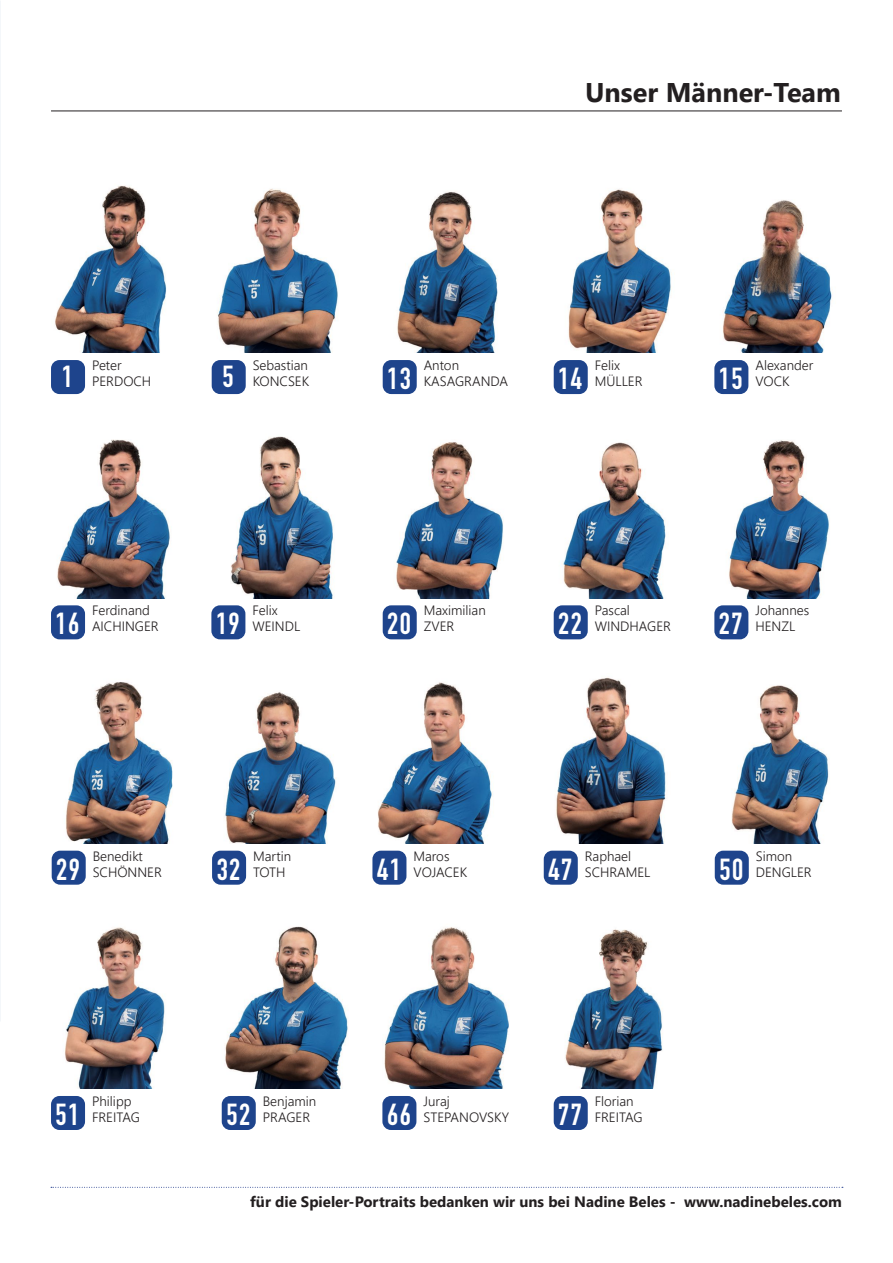
<style>
.page{position:relative;width:893px;height:1263px;background:#fff}
.page>*{position:absolute;margin:0;border:0;box-sizing:border-box;transform-origin:0 0}
.t1{font:700 30px "DIN Condensed";letter-spacing:.05em;color:#fff}
.t2{font:700 27px "Segoe UI";color:#231f20}
.t3{font:700 15px "Segoe UI";color:#231f20}
.t4{font:300 13.5px/16.2px "Segoe UI";color:#231f20}
</style>
<div class="page">
<svg style="left:51px;top:1187px;width:792px;height:1px"></svg>
<hr style="left:51px;top:111px;width:791px;height:1px;background:#231f20">
<img style="left:55px;top:185px;width:112px;height:168px">
<div style="left:51px;top:360px;width:34px;height:34px;background:#1e448c;border-radius:9px"></div>
<img style="left:397px;top:192px;width:101px;height:161px">
<div style="left:383px;top:360px;width:34px;height:34px;background:#1e448c;border-radius:9px"></div>
<img style="left:568px;top:189px;width:104px;height:164px">
<div style="left:554px;top:360px;width:34px;height:34px;background:#1e448c;border-radius:9px"></div>
<img style="left:722px;top:200px;width:111px;height:153px">
<div style="left:714px;top:360px;width:34px;height:34px;background:#1e448c;border-radius:9px"></div>
<img style="left:57px;top:439px;width:113px;height:159px">
<div style="left:51px;top:605px;width:34px;height:34px;background:#1e448c;border-radius:9px"></div>
<img style="left:231px;top:436px;width:103px;height:162px">
<div style="left:211px;top:605px;width:34px;height:34px;background:#1e448c;border-radius:9px"></div>
<img style="left:396px;top:442px;width:107px;height:156px">
<div style="left:383px;top:605px;width:34px;height:34px;background:#1e448c;border-radius:9px"></div>
<img style="left:563px;top:442px;width:103px;height:156px">
<div style="left:554px;top:605px;width:34px;height:34px;background:#1e448c;border-radius:9px"></div>
<img style="left:729px;top:440px;width:101px;height:158px">
<div style="left:714px;top:605px;width:34px;height:34px;background:#1e448c;border-radius:9px"></div>
<img style="left:225px;top:692px;width:112px;height:151px">
<div style="left:212px;top:851px;width:34px;height:34px;background:#1e448c;border-radius:9px"></div>
<img style="left:378px;top:682px;width:115px;height:161px">
<div style="left:372px;top:851px;width:34px;height:34px;background:#1e448c;border-radius:9px"></div>
<img style="left:556px;top:677px;width:110px;height:166px">
<div style="left:544px;top:851px;width:34px;height:34px;background:#1e448c;border-radius:9px"></div>
<img style="left:731px;top:685px;width:99px;height:158px">
<div style="left:715px;top:851px;width:34px;height:34px;background:#1e448c;border-radius:9px"></div>
<img style="left:225px;top:926px;width:123px;height:163px">
<div style="left:222px;top:1096px;width:34px;height:34px;background:#1e448c;border-radius:9px"></div>
<img style="left:384px;top:927px;width:125px;height:162px">
<div style="left:382px;top:1096px;width:34px;height:34px;background:#1e448c;border-radius:9px"></div>
<img style="left:565px;top:929px;width:98px;height:160px">
<div style="left:554px;top:1096px;width:34px;height:34px;background:#1e448c;border-radius:9px"></div>
<img style="left:217px;top:188px;width:121px;height:165px">
<div style="left:212px;top:360px;width:34px;height:34px;background:#1e448c;border-radius:9px"></div>
<img style="left:65px;top:927px;width:100px;height:162px">
<div style="left:51px;top:1096px;width:34px;height:34px;background:#1e448c;border-radius:9px"></div>
<img style="left:65px;top:682px;width:108px;height:161px">
<div style="left:52px;top:851px;width:34px;height:34px;background:#1e448c;border-radius:9px"></div>
<h2 class="t2" style="left:585px;top:73px;width:257px">Unser Männer-Team</h2>
<h1 class="t1" style="left:62px;top:357px;width:13px">1</h1>
<p class="t4" style="left:92px;top:356px;width:61px">Peter<br>PERDOCH</p>
<h1 class="t1" style="left:387px;top:358px;width:25px">13</h1>
<p class="t4" style="left:424px;top:356px;width:86px">Anton<br>KASAGRANDA</p>
<h1 class="t1" style="left:558px;top:358px;width:25px">14</h1>
<p class="t4" style="left:595px;top:356px;width:49px">Felix<br>MÜLLER</p>
<h1 class="t1" style="left:719px;top:358px;width:25px">15</h1>
<p class="t4" style="left:755px;top:356px;width:59px">Alexander<br>VOCK</p>
<h1 class="t1" style="left:223px;top:357px;width:13px">5</h1>
<p class="t4" style="left:253px;top:356px;width:58px">Sebastian<br>KONCSEK</p>
<h1 class="t1" style="left:56px;top:603px;width:25px">16</h1>
<p class="t4" style="left:92px;top:601px;width:68px">Ferdinand<br>AICHINGER</p>
<h1 class="t1" style="left:216px;top:603px;width:25px">19</h1>
<p class="t4" style="left:252px;top:601px;width:49px">Felix<br>WEINDL</p>
<h1 class="t1" style="left:387px;top:603px;width:25px">20</h1>
<p class="t4" style="left:424px;top:601px;width:64px">Maximilian<br>ZVER</p>
<h1 class="t1" style="left:558px;top:603px;width:25px">22</h1>
<p class="t4" style="left:595px;top:601px;width:78px">Pascal<br>WINDHAGER</p>
<h1 class="t1" style="left:719px;top:603px;width:25px">27</h1>
<p class="t4" style="left:755px;top:601px;width:55px">Johannes<br>HENZL</p>
<h1 class="t1" style="left:56px;top:849px;width:25px">29</h1>
<p class="t4" style="left:93px;top:846px;width:71px">Benedikt<br>SCHÖNNER</p>
<h1 class="t1" style="left:217px;top:849px;width:25px">32</h1>
<p class="t4" style="left:253px;top:846px;width:40px">Martin<br>TOTH</p>
<h1 class="t1" style="left:377px;top:849px;width:25px">41</h1>
<p class="t4" style="left:413px;top:846px;width:55px">Maros<br>VOJACEK</p>
<h1 class="t1" style="left:548px;top:849px;width:25px">47</h1>
<p class="t4" style="left:585px;top:846px;width:67px">Raphael<br>SCHRAMEL</p>
<h1 class="t1" style="left:719px;top:849px;width:25px">50</h1>
<p class="t4" style="left:756px;top:846px;width:57px">Simon<br>DENGLER</p>
<h1 class="t1" style="left:56px;top:1094px;width:25px">51</h1>
<p class="t4" style="left:92px;top:1091px;width:49px">Philipp<br>FREITAG</p>
<h1 class="t1" style="left:226px;top:1094px;width:25px">52</h1>
<p class="t4" style="left:263px;top:1091px;width:55px">Benjamin<br>PRAGER</p>
<h1 class="t1" style="left:387px;top:1094px;width:25px">66</h1>
<p class="t4" style="left:423px;top:1091px;width:87px">Juraj<br>STEPANOVSKY</p>
<h1 class="t1" style="left:558px;top:1094px;width:25px">77</h1>
<p class="t4" style="left:595px;top:1091px;width:49px">Florian<br>FREITAG</p>
<p class="t3" style="left:250px;top:1190px;width:593px">für die Spieler-Portraits bedanken wir uns bei Nadine Beles - www.nadinebeles.com</p>
</div>
